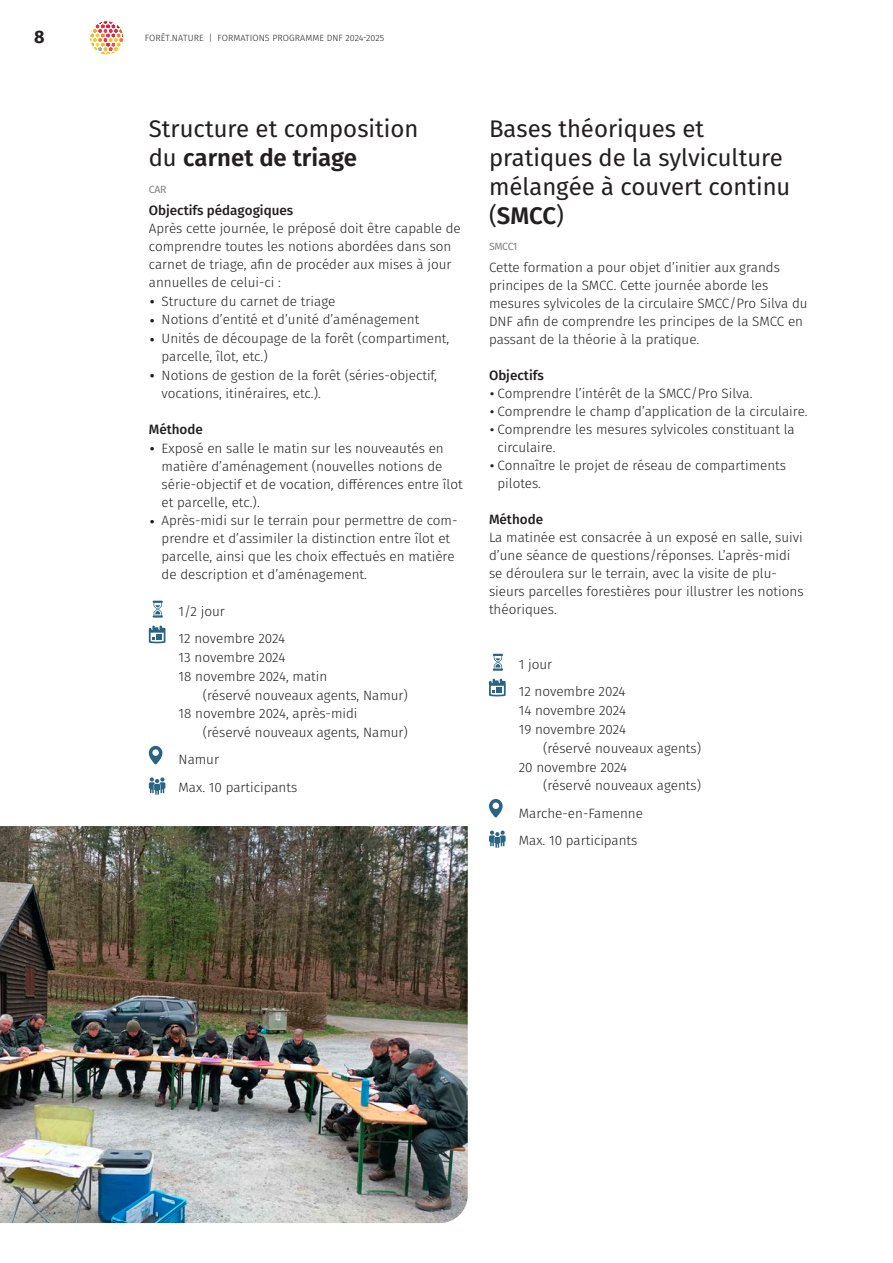
<style>
.page{position:relative;width:893px;height:1263px;background:#fff}
.page>*{position:absolute;margin:0;border:0;box-sizing:border-box;transform-origin:0 0}
.t1{font:24px/28.8px "Fira Sans";color:#231f20}
.t2{font:700 18px "Fira Sans";color:#231f20}
.t3{font:300 13.5px/18px "Fira Sans";color:#231f20}
.t4{font:500 13.5px "Fira Sans";color:#231f20}
.t5{font:10.5px "Fira Sans";letter-spacing:-.03em;color:#808285}
.t6{font:300 9px "Fira Sans";letter-spacing:.01em;color:#231f20}
.s1{font-weight:600}
.s2{font-size:24px}
.s3{font-size:21px}
</style>
<div class="page">
<svg style="left:91px;top:22px;width:33px;height:33px"></svg>
<div style="left:89px;top:20px;width:35px;height:35px;border:1px solid #fff;border-radius:50%"></div>
<svg style="left:153px;top:601px;width:10px;height:17px"></svg>
<svg style="left:149px;top:625px;width:16px;height:18px"></svg>
<svg style="left:149px;top:746px;width:13px;height:19px"></svg>
<svg style="left:149px;top:777px;width:16px;height:18px"></svg>
<svg style="left:493px;top:654px;width:10px;height:17px"></svg>
<svg style="left:489px;top:679px;width:17px;height:17px"></svg>
<svg style="left:489px;top:799px;width:14px;height:19px"></svg>
<svg style="left:489px;top:830px;width:17px;height:18px"></svg>
<img style="left:0;top:826px;width:468px;height:397px">
<h2 class="t2" style="left:34px;top:24px;width:12px">8</h2>
<p class="t6" style="left:145px;top:31px;width:241px">FORÊT.NATURE | FORMATIONS PROGRAMME DNF 2024-2025</p>
<h1 class="t1" style="left:149px;top:114px;width:271px">Structure et composition du <span class="s1">carnet de triage</span></h1>
<p class="t5" style="left:149px;top:181px;width:19px">CAR</p>
<p class="t4" style="left:149px;top:199px;width:146px">Objectifs pédagogiques</p>
<p class="t3" style="left:149px;top:219px;width:314px">Après cette journée, le préposé doit être capable de comprendre toutes les notions abordées dans son carnet de triage, afin de procéder aux mises à jour annuelles de celui-ci :</p>
<p class="t3" style="left:149px;top:292px;width:188px"><span class="s2">•</span> Structure du carnet de triage</p>
<p class="t3" style="left:149px;top:310px;width:272px"><span class="s2">•</span> Notions d’entité et d’unité d’aménagement</p>
<p class="t3" style="left:162px;top:329px;width:289px;text-indent:-13px"><span class="s2">•</span> Unités de découpage de la forêt (compartiment, parcelle, îlot, etc.)</p>
<p class="t3" style="left:162px;top:366px;width:277px;text-indent:-13px"><span class="s2">•</span> Notions de gestion de la forêt (séries-objectif, vocations, itinéraires, etc.).</p>
<p class="t4" style="left:149px;top:418px;width:56px">Méthode</p>
<p class="t3" style="left:162px;top:439px;width:303px;text-indent:-13px"><span class="s2">•</span> Exposé en salle le matin sur les nouveautés en matière d’aménagement (nouvelles notions de série-objectif et de vocation, différences entre îlot et parcelle, etc.).</p>
<p class="t3" style="left:162px;top:511px;width:297px;text-indent:-13px"><span class="s2">•</span> Après-midi sur le terrain pour permettre de com&shy;prendre et d’assimiler la distinction entre îlot et parcelle, ainsi que les choix effectués en matière de description et d’aménagement.</p>
<p class="t3" style="left:179px;top:598px;width:108px;line-height:27.3px">1/2 jour<br>12 novembre 2024</p>
<p class="t3" style="left:179px;top:648px;width:108px">13 novembre 2024</p>
<p class="t3" style="left:179px;top:667px;width:150px">18 novembre 2024, matin</p>
<p class="t3" style="left:203px;top:686px;width:207px">(réservé nouveaux agents, Namur)</p>
<p class="t3" style="left:179px;top:705px;width:180px">18 novembre 2024, après-midi</p>
<p class="t3" style="left:203px;top:723px;width:207px">(réservé nouveaux agents, Namur)</p>
<p class="t3" style="left:179px;top:746px;width:120px;line-height:27.3px">Namur<br>Max. 10 participants</p>
<h1 class="t1" style="left:489px;top:114px;width:303px">Bases théoriques et pratiques de la sylviculture mélangée à couvert continu (<span class="s1">SMCC</span>)</h1>
<p class="t5" style="left:489px;top:239px;width:30px">SMCC1</p>
<p class="t3" style="left:489px;top:259px;width:320px">Cette formation a pour objet d’initier aux grands principes de la SMCC. Cette journée aborde les mesures sylvicoles de la circulaire SMCC/Pro Silva du DNF afin de comprendre les principes de la SMCC en passant de la théorie à la pratique.</p>
<p class="t4" style="left:489px;top:365px;width:56px">Objectifs</p>
<p class="t3" style="left:489px;top:385px;width:265px"><span class="s3">•</span> Comprendre l’intérêt de la SMCC/Pro Silva.</p>
<p class="t3" style="left:489px;top:403px;width:320px"><span class="s3">•</span> Comprendre le champ d’application de la circulaire.</p>
<p class="t3" style="left:497px;top:421px;width:299px;text-indent:-8px"><span class="s3">•</span> Comprendre les mesures sylvicoles constituant la circulaire.</p>
<p class="t3" style="left:497px;top:457px;width:290px;text-indent:-8px"><span class="s3">•</span> Connaître le projet de réseau de compartiments pilotes.</p>
<p class="t4" style="left:489px;top:509px;width:56px">Méthode</p>
<p class="t3" style="left:489px;top:529px;width:316px">La matinée est consacrée à un exposé en salle, suivi d’une séance de questions/réponses. L’après-midi se déroulera sur le terrain, avec la visite de plu&shy;sieurs parcelles forestières pour illustrer les notions théoriques.</p>
<p class="t3" style="left:519px;top:651px;width:108px;line-height:27.3px">1 jour<br>12 novembre 2024</p>
<p class="t3" style="left:519px;top:701px;width:109px">14 novembre 2024</p>
<p class="t3" style="left:519px;top:720px;width:109px">19 novembre 2024</p>
<p class="t3" style="left:543px;top:739px;width:160px">(réservé nouveaux agents)</p>
<p class="t3" style="left:519px;top:758px;width:110px">20 novembre 2024</p>
<p class="t3" style="left:543px;top:776px;width:160px">(réservé nouveaux agents)</p>
<p class="t3" style="left:519px;top:799px;width:126px;line-height:27.3px">Marche-en-Famenne<br>Max. 10 participants</p>
</div>
